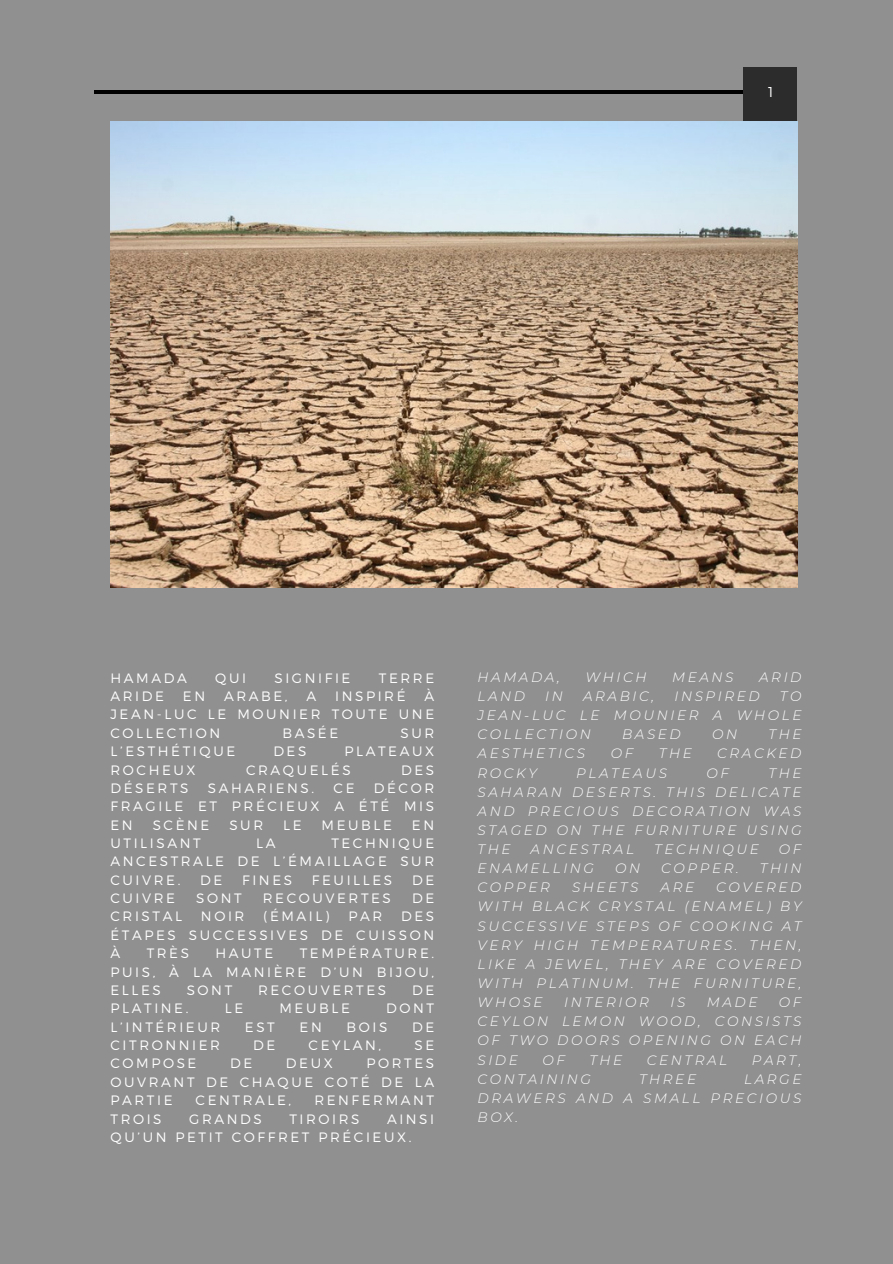
<style>
.page{position:relative;width:893px;height:1264px;background:#fff}
.page>*{position:absolute;margin:0;border:0;box-sizing:border-box;transform-origin:0 0}
.t1{font:300 14.25px "Montserrat";color:#fff}
.t2{font:300 13.65px/18.3px "Montserrat";letter-spacing:.19em;color:#fff;text-align:justify}
.t3{font:italic 300 13.65px/19.2px "Montserrat";letter-spacing:.19em;color:#fff;text-align:justify}
</style>
<div class="page">
<div style="left:0;top:0;width:892px;height:1263px;background:#909090"></div>
<hr style="left:94px;top:90px;width:702px;height:3px;background:#000">
<div style="left:742px;top:68px;width:54px;height:53px;background:#2b2c2b"></div>
<img style="left:110px;top:122px;width:687px;height:465px">
<p class="t1" style="left:768px;top:82px;width:7px">1</p>
<p class="t2" style="left:110px;top:668px;width:78px">HAMADA</p>
<p class="t2" style="left:215px;top:668px;width:32px">QUI</p>
<p class="t2" style="left:274px;top:668px;width:77px">SIGNIFIE</p>
<p class="t2" style="left:379px;top:668px;width:57px">TERRE</p>
<p class="t2" style="left:110px;top:686px;width:55px">ARIDE</p>
<p class="t2" style="left:183px;top:686px;width:24px">EN</p>
<p class="t2" style="left:224px;top:686px;width:65px">ARABE,</p>
<p class="t2" style="left:306px;top:686px;width:11px">A</p>
<p class="t2" style="left:335px;top:686px;width:72px">INSPIRÉ</p>
<p class="t2" style="left:110px;top:686px;width:325px;text-indent:314px">À JEAN-LUC LE MOUNIER TOUTE UNE COLLECTION</p>
<p class="t2" style="left:282px;top:723px;width:57px">BASÉE</p>
<p class="t2" style="left:400px;top:723px;width:35px">SUR</p>
<p class="t2" style="left:110px;top:741px;width:126px">L’ESTHÉTIQUE</p>
<p class="t2" style="left:273px;top:741px;width:35px">DES</p>
<p class="t2" style="left:344px;top:741px;width:91px">PLATEAUX</p>
<p class="t2" style="left:110px;top:759px;width:87px">ROCHEUX</p>
<p class="t2" style="left:246px;top:759px;width:106px">CRAQUELÉS</p>
<p class="t2" style="left:401px;top:759px;width:35px">DES</p>
<p class="t2" style="left:110px;top:778px;width:79px">DÉSERTS</p>
<p class="t2" style="left:208px;top:778px;width:108px">SAHARIENS.</p>
<p class="t2" style="left:333px;top:778px;width:22px">CE</p>
<p class="t2" style="left:110px;top:778px;width:325px;text-indent:263px">DÉCOR FRAGILE ET PRÉCIEUX A ÉTÉ MIS EN</p>
<p class="t2" style="left:153px;top:815px;width:58px">SCÈNE</p>
<p class="t2" style="left:229px;top:815px;width:35px">SUR</p>
<p class="t2" style="left:283px;top:815px;width:20px">LE</p>
<p class="t2" style="left:321px;top:815px;width:72px">MEUBLE</p>
<p class="t2" style="left:412px;top:815px;width:24px">EN</p>
<p class="t2" style="left:110px;top:833px;width:92px">UTILISANT</p>
<p class="t2" style="left:256px;top:833px;width:21px">LA</p>
<p class="t2" style="left:110px;top:833px;width:325px;text-indent:221px">TECHNIQUE ANCESTRALE DE L’ÉMAILLAGE SUR CUIVRE.</p>
<p class="t2" style="left:200px;top:870px;width:24px">DE</p>
<p class="t2" style="left:242px;top:870px;width:51px">FINES</p>
<p class="t2" style="left:312px;top:870px;width:82px">FEUILLES</p>
<p class="t2" style="left:412px;top:870px;width:24px">DE</p>
<p class="t2" style="left:110px;top:888px;width:66px">CUIVRE</p>
<p class="t2" style="left:196px;top:888px;width:47px">SONT</p>
<p class="t2" style="left:263px;top:888px;width:130px">RECOUVERTES</p>
<p class="t2" style="left:412px;top:888px;width:24px">DE</p>
<p class="t2" style="left:110px;top:906px;width:73px">CRISTAL</p>
<p class="t2" style="left:201px;top:906px;width:45px">NOIR</p>
<p class="t2" style="left:263px;top:906px;width:68px">(ÉMAIL)</p>
<p class="t2" style="left:348px;top:906px;width:35px">PAR</p>
<p class="t2" style="left:110px;top:906px;width:325px;text-indent:290px">DES ÉTAPES SUCCESSIVES DE CUISSON À</p>
<p class="t2" style="left:110px;top:943px;width:325px;text-indent:189px">TEMPÉRATURE.<br>PUIS, À LA MANIÈRE D’UN BIJOU, ELLES</p>
<p class="t2" style="left:147px;top:943px;width:44px">TRÈS</p>
<p class="t2" style="left:215px;top:943px;width:59px">HAUTE</p>
<p class="t2" style="left:187px;top:980px;width:47px">SONT</p>
<p class="t2" style="left:258px;top:980px;width:130px">RECOUVERTES</p>
<p class="t2" style="left:412px;top:980px;width:24px">DE</p>
<p class="t2" style="left:110px;top:998px;width:79px">PLATINE.</p>
<p class="t2" style="left:225px;top:998px;width:20px">LE</p>
<p class="t2" style="left:279px;top:998px;width:72px">MEUBLE</p>
<p class="t2" style="left:386px;top:998px;width:49px">DONT</p>
<p class="t2" style="left:110px;top:1017px;width:111px">L’INTÉRIEUR</p>
<p class="t2" style="left:245px;top:1017px;width:31px">EST</p>
<p class="t2" style="left:299px;top:1017px;width:24px">EN</p>
<p class="t2" style="left:346px;top:1017px;width:42px">BOIS</p>
<p class="t2" style="left:412px;top:1017px;width:24px">DE</p>
<p class="t2" style="left:110px;top:1035px;width:111px">CITRONNIER</p>
<p class="t2" style="left:253px;top:1035px;width:24px">DE</p>
<p class="t2" style="left:308px;top:1035px;width:74px">CEYLAN,</p>
<p class="t2" style="left:414px;top:1035px;width:21px">SE</p>
<p class="t2" style="left:110px;top:1053px;width:87px">COMPOSE</p>
<p class="t2" style="left:230px;top:1053px;width:24px">DE</p>
<p class="t2" style="left:286px;top:1053px;width:48px">DEUX</p>
<p class="t2" style="left:110px;top:1053px;width:325px;text-indent:256px">PORTES OUVRANT DE CHAQUE COTÉ DE LA PARTIE</p>
<p class="t2" style="left:196px;top:1090px;width:97px">CENTRALE,</p>
<p class="t2" style="left:314px;top:1090px;width:121px">RENFERMANT</p>
<p class="t2" style="left:110px;top:1108px;width:53px">TROIS</p>
<p class="t2" style="left:189px;top:1108px;width:74px">GRANDS</p>
<p class="t2" style="left:289px;top:1108px;width:72px">TIROIRS</p>
<p class="t2" style="left:110px;top:1108px;width:325px;text-indent:276px">AINSI<br>QU’UN PETIT COFFRET PRÉCIEUX.</p>
<p class="t3" style="left:477px;top:667px;width:84px">HAMADA,</p>
<p class="t3" style="left:585px;top:667px;width:63px">WHICH</p>
<p class="t3" style="left:672px;top:667px;width:63px">MEANS</p>
<p class="t3" style="left:759px;top:667px;width:44px">ARID</p>
<p class="t3" style="left:477px;top:686px;width:49px">LAND</p>
<p class="t3" style="left:545px;top:686px;width:19px">IN</p>
<p class="t3" style="left:583px;top:686px;width:73px">ARABIC,</p>
<p class="t3" style="left:674px;top:686px;width:87px">INSPIRED</p>
<p class="t3" style="left:477px;top:686px;width:325px;text-indent:302px">TO JEAN-LUC LE MOUNIER A WHOLE COLLECTION</p>
<p class="t3" style="left:622px;top:724px;width:60px">BASED</p>
<p class="t3" style="left:712px;top:724px;width:27px">ON</p>
<p class="t3" style="left:768px;top:724px;width:34px">THE</p>
<p class="t3" style="left:477px;top:744px;width:109px">AESTHETICS</p>
<p class="t3" style="left:610px;top:744px;width:24px">OF</p>
<p class="t3" style="left:658px;top:744px;width:34px">THE</p>
<p class="t3" style="left:717px;top:744px;width:86px">CRACKED</p>
<p class="t3" style="left:477px;top:763px;width:61px">ROCKY</p>
<p class="t3" style="left:576px;top:763px;width:92px">PLATEAUS</p>
<p class="t3" style="left:706px;top:763px;width:24px">OF</p>
<p class="t3" style="left:477px;top:763px;width:325px;text-indent:291px">THE SAHARAN DESERTS. THIS DELICATE AND PRECIOUS DECORATION WAS STAGED ON THE FURNITURE USING THE</p>
<p class="t3" style="left:530px;top:839px;width:105px">ANCESTRAL</p>
<p class="t3" style="left:654px;top:839px;width:106px">TECHNIQUE</p>
<p class="t3" style="left:778px;top:839px;width:24px">OF</p>
<p class="t3" style="left:477px;top:858px;width:118px">ENAMELLING</p>
<p class="t3" style="left:615px;top:858px;width:27px">ON</p>
<p class="t3" style="left:661px;top:858px;width:79px">COPPER.</p>
<p class="t3" style="left:759px;top:858px;width:43px">THIN</p>
<p class="t3" style="left:477px;top:877px;width:74px">COPPER</p>
<p class="t3" style="left:572px;top:877px;width:68px">SHEETS</p>
<p class="t3" style="left:660px;top:877px;width:35px">ARE</p>
<p class="t3" style="left:477px;top:877px;width:325px;text-indent:239px">COVERED WITH BLACK CRYSTAL (ENAMEL) BY SUCCESSIVE STEPS OF COOKING AT VERY HIGH TEMPERATURES. THEN, LIKE A JEWEL, THEY ARE COVERED WITH PLATINUM. THE FURNITURE, WHOSE</p>
<p class="t3" style="left:477px;top:992px;width:325px;text-indent:301px">OF CEYLON LEMON WOOD, CONSISTS OF TWO DOORS OPENING ON EACH SIDE</p>
<p class="t3" style="left:564px;top:992px;width:86px">INTERIOR</p>
<p class="t3" style="left:670px;top:992px;width:16px">IS</p>
<p class="t3" style="left:706px;top:992px;width:52px">MADE</p>
<p class="t3" style="left:542px;top:1050px;width:24px">OF</p>
<p class="t3" style="left:589px;top:1050px;width:34px">THE</p>
<p class="t3" style="left:646px;top:1050px;width:82px">CENTRAL</p>
<p class="t3" style="left:751px;top:1050px;width:51px">PART,</p>
<p class="t3" style="left:477px;top:1069px;width:115px">CONTAINING</p>
<p class="t3" style="left:639px;top:1069px;width:59px">THREE</p>
<p class="t3" style="left:477px;top:1069px;width:325px;text-indent:267px">LARGE DRAWERS AND A SMALL PRECIOUS BOX.</p>
</div>
